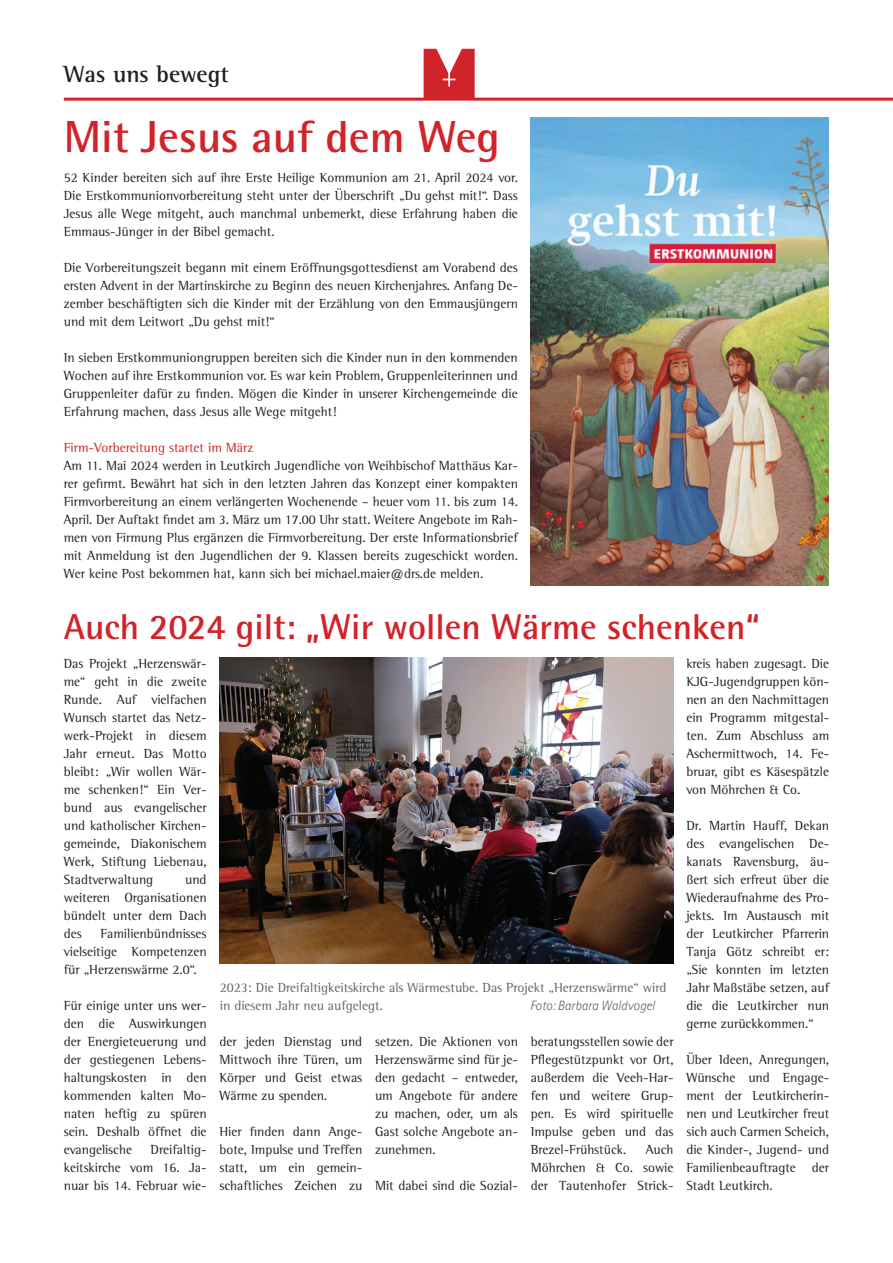
<style>
.page{position:relative;width:893px;height:1263px;background:#fff}
.page>*{position:absolute;margin:0;border:0;box-sizing:border-box;transform-origin:0 0}
.t1{font:700 45px "Rotis Semi Sans";color:#d1232a}
.t2{font:700 36px "Rotis Semi Sans";color:#d1232a}
.t3{font:700 24px "Rotis Semi Serif";color:#231f20}
.t4{font:13.5px/18px "Rotis Semi Serif";color:#231f20;text-align:justify}
.t5{font:13.5px/18px "Rotis Semi Serif";color:#636366}
.t6{font:13.5px "Rotis Semi Serif";color:#d1232a}
.t7{font:italic 300 13.5px "Rotis Sans Serif";color:#636366}
</style>
<div class="page">
<hr style="left:64px;top:98px;width:829px;height:3px;background:#d1232a">
<svg style="left:424px;top:49px;width:51px;height:49px;background:#d7444a"></svg>
<img style="left:531px;top:118px;width:297px;height:468px">
<img style="left:219px;top:658px;width:455px;height:306px">
<h3 class="t3" style="left:64px;top:60px;width:167px">Was uns bewegt</h3>
<h1 class="t1" style="left:64px;top:109px;width:438px">Mit Jesus auf dem Weg</h1>
<p class="t4" style="left:64px;top:168px;width:456px">52 Kinder bereiten sich auf ihre Erste Heilige Kommunion am 21. April 2024 vor.<br>Die Erstkommunionvorbereitung steht unter der Überschrift „Du gehst mit!“. Dass Jesus alle Wege mitgeht, auch manchmal unbemerkt, diese Erfahrung haben die Emmaus-Jünger in der Bibel gemacht.</p>
<p class="t4" style="left:64px;top:258px;width:456px">Die Vorbereitungszeit begann mit einem Eröffnungsgottesdienst am Vorabend des ersten Advent in der Martinskirche zu Beginn des neuen Kirchenjahres. Anfang De&shy;zember beschäftigten sich die Kinder mit der Erzählung von den Emmausjüngern und mit dem Leitwort „Du gehst mit!“</p>
<p class="t4" style="left:64px;top:348px;width:456px">In sieben Erstkommuniongruppen bereiten sich die Kinder nun in den kommenden Wochen auf ihre Erstkommunion vor. Es war kein Problem, Gruppenleiterinnen und Gruppenleiter dafür zu finden. Mögen die Kinder in unserer Kirchengemeinde die Erfahrung machen, dass Jesus alle Wege mitgeht!</p>
<p class="t6" style="left:64px;top:439px;width:191px">Firm-Vorbereitung startet im März</p>
<p class="t4" style="left:64px;top:456px;width:456px">Am 11. Mai 2024 werden in Leutkirch Jugendliche von Weihbischof Matthäus Kar&shy;rer gefirmt. Bewährt hat sich in den letzten Jahren das Konzept einer kompakten Firmvorbereitung an einem verlängerten Wochenende – heuer vom 11. bis zum 14.<br>April. Der Auftakt findet am 3. März um 17.00 Uhr statt. Weitere Angebote im Rah&shy;men von Firmung Plus ergänzen die Firmvorbereitung. Der erste Informationsbrief mit Anmeldung ist den Jugendlichen der 9. Klassen bereits zugeschickt worden.<br>Wer keine Post bekommen hat, kann sich bei michael.maier@drs.de melden.</p>
<h2 class="t2" style="left:64px;top:604px;width:697px">Auch 2024 gilt: „Wir wollen Wärme schenken“</h2>
<p class="t4" style="left:64px;top:654px;width:144px">Das Projekt „Herzenswär&shy;me“ geht in die zweite Runde. Auf vielfachen Wunsch startet das Netz&shy;werk-Projekt in diesem Jahr erneut. Das Motto bleibt: „Wir wollen Wär&shy;me schenken!“ Ein Ver&shy;bund aus evangelischer und katholischer Kirchen&shy;gemeinde, Diakonischem Werk, Stiftung Liebenau, Stadtverwaltung</p>
<p class="t4" style="left:64px;top:870px;width:144px;text-indent:121px">und weiteren Organisationen bündelt unter dem Dach des</p>
<p class="t4" style="left:64px;top:924px;width:144px;text-indent:37px">Familienbündnisses vielseitige Kompetenzen für „Herzenswärme 2.0“.</p>
<p class="t4" style="left:64px;top:996px;width:144px">Für einige unter uns wer&shy;den die Auswirkungen der Energieteuerung und der gestiegenen Lebens&shy;haltungskosten in den kommenden kalten Mo&shy;naten heftig zu spüren sein. Deshalb öffnet die evangelische</p>
<p class="t4" style="left:64px;top:1140px;width:144px;text-indent:87px">Dreifaltig&shy;keitskirche vom 16. Ja&shy;nuar bis 14. Februar wie-</p>
<p class="t5" style="left:220px;top:978px;width:448px">2023: Die Dreifaltigkeitskirche als Wärmestube. Das Projekt „Herzenswärme“ wird in diesem Jahr neu aufgelegt.</p>
<p class="t7" style="left:530px;top:997px;width:126px">Foto: Barbara Waldvogel</p>
<p class="t4" style="left:219px;top:1032px;width:144px">der jeden Dienstag und Mittwoch ihre Türen, um Körper und Geist etwas Wärme zu spenden.</p>
<p class="t4" style="left:219px;top:1122px;width:144px">Hier finden dann Ange&shy;bote, Impulse und Treffen statt, um ein gemein&shy;schaftliches Zeichen zu</p>
<p class="t4" style="left:375px;top:1032px;width:144px">setzen. Die Aktionen von Herzenswärme sind für je&shy;den gedacht – entweder, um Angebote für andere zu machen, oder, um als Gast solche Angebote an&shy;zunehmen.</p>
<p class="t4" style="left:375px;top:1176px;width:144px">Mit dabei sind die Sozial-</p>
<p class="t4" style="left:531px;top:1032px;width:144px">beratungsstellen sowie der Pflegestützpunkt vor Ort, außerdem die Veeh-Har&shy;fen und weitere Grup&shy;pen. Es wird spirituelle Impulse geben und das Brezel-Frühstück.</p>
<p class="t4" style="left:531px;top:1140px;width:144px;text-indent:115px">Auch Möhrchen &amp; Co. sowie der Tautenhofer Strick-</p>
<p class="t4" style="left:686px;top:654px;width:144px">kreis haben zugesagt. Die KJG-Jugendgruppen kön&shy;nen an den Nachmittagen ein Programm mitgestal&shy;ten. Zum Abschluss am Aschermittwoch, 14. Fe&shy;bruar, gibt es Käsespätzle von Möhrchen &amp; Co.</p>
<p class="t4" style="left:686px;top:816px;width:144px">Dr. Martin Hauff, Dekan des evangelischen De&shy;kanats Ravensburg, äu&shy;ßert sich erfreut über die Wiederaufnahme des Pro&shy;jekts. Im Austausch mit der Leutkircher Pfarrerin Tanja Götz schreibt er: „Sie konnten im letzten Jahr Maßstäbe setzen, auf die die Leutkircher nun gerne zurückkommen.“</p>
<p class="t4" style="left:686px;top:1050px;width:144px">Über Ideen, Anregungen, Wünsche und Engage&shy;ment der Leutkircherin&shy;nen und Leutkircher freut sich auch Carmen Scheich, die Kinder-, Jugend- und Familienbeauftragte der Stadt Leutkirch.</p>
</div>
